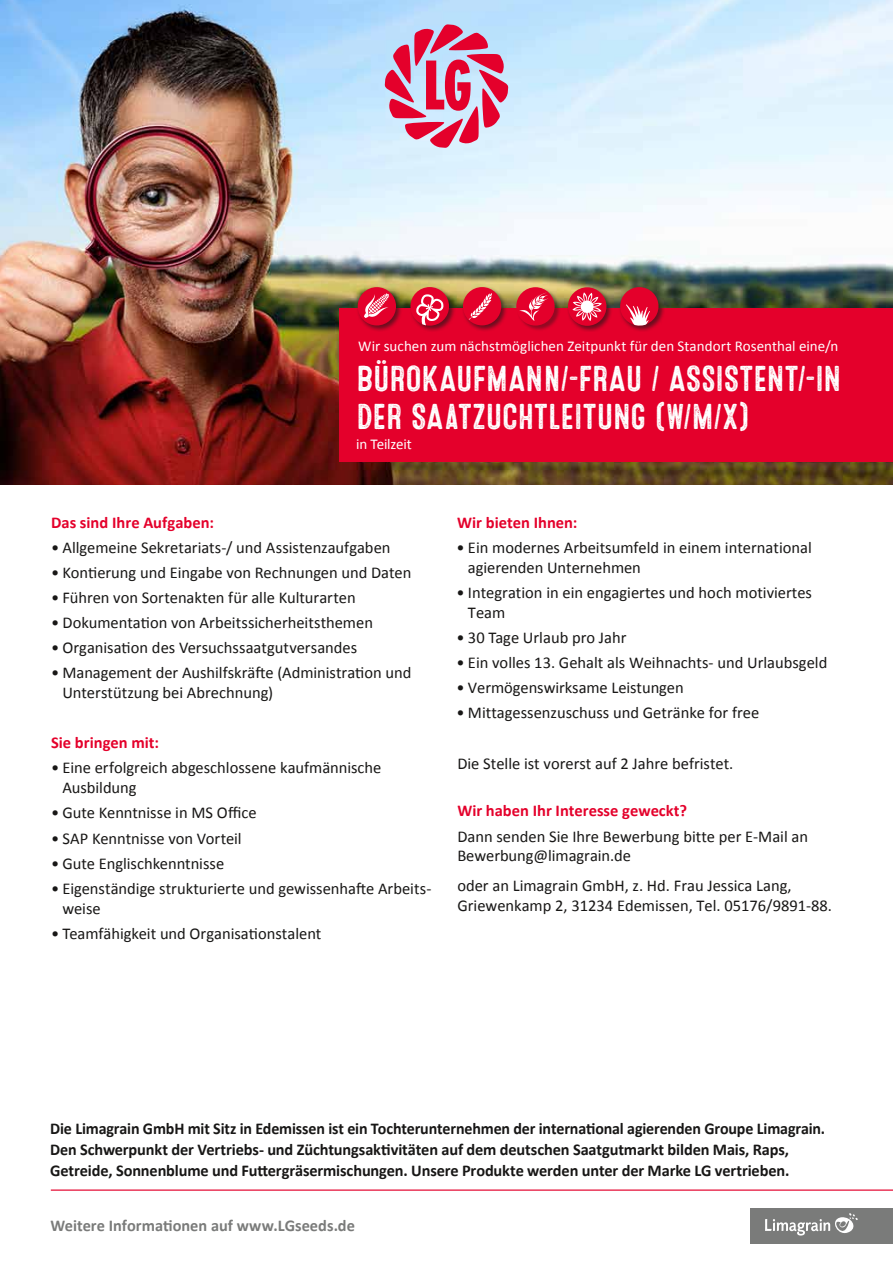
<style>
.page{position:relative;width:893px;height:1263px;background:#fff}
.page>*{position:absolute;margin:0;border:0;box-sizing:border-box;transform-origin:0 0}
.t1{font:36px/37.5px "Microbrew Three";letter-spacing:-.02em;color:#fff}
.t2{font:16.5px/19.8px "Calibri";color:#181716}
.t3{font:700 16.5px/21px "Calibri";letter-spacing:-.01em;color:#181716}
.t4{font:700 16.5px "Calibri";color:#e4002b}
.t5{font:700 16.5px "Calibri";color:#7a7b7a}
.t6{font:15px "Calibri";color:#fff}
</style>
<div class="page">
<hr style="left:51px;top:1189px;width:842px;height:2px;background:#e4002b">
<div style="left:750px;top:1208px;width:143px;height:35px;background:#7a7b7a"></div>
<svg style="left:765px;top:1213px;width:93px;height:22px"></svg>
<img style="left:0;top:0;width:893px;height:485px">
<svg style="left:383px;top:23px;width:127px;height:126px"></svg>
<div style="left:339px;top:308px;width:554px;height:154px;background:#e4002b"></div>
<div style="left:567px;top:286px;width:46px;height:46px;background:#181716;opacity:.6"></div>
<svg style="left:568px;top:287px;width:38px;height:39px"></svg>
<div style="left:409px;top:286px;width:47px;height:47px;background:#181716;opacity:.6"></div>
<div style="left:410px;top:287px;width:39px;height:39px;background:#e4002b;border-radius:50%"></div>
<svg style="left:416px;top:294px;width:28px;height:31px"></svg>
<div style="left:462px;top:286px;width:46px;height:46px;background:#181716;opacity:.6"></div>
<svg style="left:463px;top:287px;width:38px;height:38px"></svg>
<div style="left:619px;top:286px;width:46px;height:46px;background:#181716;opacity:.6"></div>
<div style="left:620px;top:287px;width:38px;height:38px;background:#e4002b;border-radius:50%"></div>
<svg style="left:626px;top:304px;width:24px;height:22px"></svg>
<div style="left:356px;top:286px;width:47px;height:46px;background:#181716;opacity:.6"></div>
<div style="left:358px;top:287px;width:38px;height:38px;background:#e4002b;border-radius:50%"></div>
<svg style="left:364px;top:293px;width:25px;height:25px"></svg>
<div style="left:517px;top:288px;width:44px;height:44px;background:#181716;opacity:.4"></div>
<svg style="left:516px;top:287px;width:39px;height:39px"></svg>
<p class="t6" style="left:358px;top:337px;width:482px">Wir suchen zum nächstmöglichen Zeitpunkt für den Standort Rosenthal eine/n</p>
<h1 class="t1" style="left:356px;top:361px;width:487px">BÜROKAUFMANN/-FRAU / ASSISTENT/-IN<br>DER SAATZUCHTLEITUNG (W/M/X)</h1>
<p class="t6" style="left:356px;top:435px;width:57px">in Teilzeit</p>
<p class="t4" style="left:51px;top:512px;width:164px">Das sind Ihre Aufgaben:</p>
<p class="t2" style="left:51px;top:537px;width:341px">• Allgemeine Sekretariats-/ und Assistenzaufgaben</p>
<p class="t2" style="left:51px;top:562px;width:362px">• Kontierung und Eingabe von Rechnungen und Daten</p>
<p class="t2" style="left:51px;top:587px;width:306px">• Führen von Sortenakten für alle Kulturarten</p>
<p class="t2" style="left:51px;top:612px;width:323px">• Dokumentation von Arbeitssicherheitsthemen</p>
<p class="t2" style="left:51px;top:637px;width:308px">• Organisation des Versuchssaatgutversandes</p>
<p class="t2" style="left:62px;top:662px;width:351px;text-indent:-11px">• Management der Aushilfskräfte (Administration und<br>Unterstützung bei Abrechnung)</p>
<p class="t4" style="left:51px;top:733px;width:110px">Sie bringen mit:</p>
<p class="t2" style="left:62px;top:757px;width:321px;text-indent:-11px">• Eine erfolgreich abgeschlossene kaufmännische<br>Ausbildung</p>
<p class="t2" style="left:51px;top:802px;width:207px">• Gute Kenntnisse in MS Office</p>
<p class="t2" style="left:51px;top:827px;width:192px">• SAP Kenntnisse von Vorteil</p>
<p class="t2" style="left:51px;top:852px;width:175px">• Gute Englischkenntnisse</p>
<p class="t2" style="left:62px;top:877px;width:370px;text-indent:-11px">• Eigenständige strukturierte und gewissenhafte Arbeits&shy;weise</p>
<p class="t2" style="left:51px;top:922px;width:272px">• Teamfähigkeit und Organisationstalent</p>
<p class="t4" style="left:457px;top:512px;width:122px">Wir bieten Ihnen:</p>
<p class="t2" style="left:468px;top:537px;width:345px;text-indent:-11px">• Ein modernes Arbeitsumfeld in einem international agierenden Unternehmen</p>
<p class="t2" style="left:468px;top:582px;width:346px;text-indent:-11px">• Integration in ein engagiertes und hoch motiviertes<br>Team</p>
<p class="t2" style="left:456px;top:627px;width:171px">• 30 Tage Urlaub pro Jahr</p>
<p class="t2" style="left:456px;top:652px;width:372px">• Ein volles 13. Gehalt als Weihnachts- und Urlaubsgeld</p>
<p class="t2" style="left:456px;top:677px;width:229px">• Vermögenswirksame Leistungen</p>
<p class="t2" style="left:456px;top:702px;width:304px">• Mittagessenzuschuss und Getränke for free</p>
<p class="t2" style="left:457px;top:753px;width:278px">Die Stelle ist vorerst auf 2 Jahre befristet.</p>
<p class="t4" style="left:457px;top:800px;width:231px">Wir haben Ihr Interesse geweckt?</p>
<p class="t2" style="left:457px;top:826px;width:352px">Dann senden Sie Ihre Bewerbung bitte per E-Mail an<br>Bewerbung@limagrain.de</p>
<p class="t2" style="left:457px;top:875px;width:376px">oder an Limagrain GmbH, z. Hd. Frau Jessica Lang,<br>Griewenkamp 2, 31234 Edemissen, Tel. 05176/9891-88.</p>
<p class="t3" style="left:50px;top:1117px;width:777px">Die Limagrain GmbH mit Sitz in Edemissen ist ein Tochterunternehmen der international agierenden Groupe -Limagrain.<br>Den Schwerpunkt der Vertriebs- und Züchtungsaktivitäten auf dem deutschen Saatgutmarkt bilden Mais, Raps,<br>Getreide, Sonnenblume und Futtergräsermischungen. Unsere Produkte werden unter der Marke LG vertrieben.</p>
<p class="t5" style="left:50px;top:1215px;width:306px">Weitere Informationen auf www.LGseeds.de</p>
</div>
